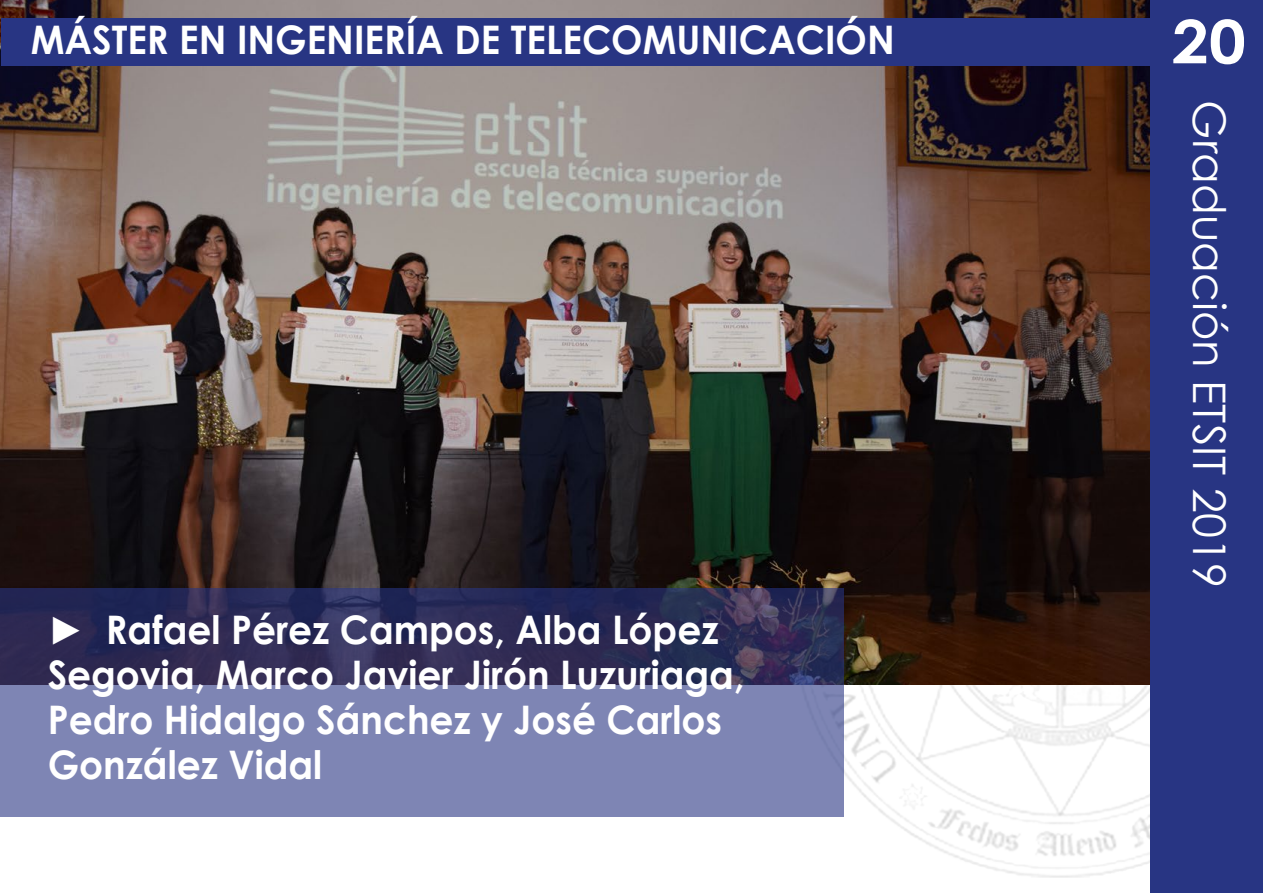
<style>
.page{position:relative;width:1263px;height:893px;background:#fff}
.page>*{position:absolute;margin:0;border:0;box-sizing:border-box;transform-origin:0 0}
.t1{font:700 60px "Century Gothic";color:#fff;scale:1.1 1}
.t2{font:45px "Century Gothic";color:#fff}
.t3{font:700 39.3px/45px "Century Gothic";color:#fff;scale:.95 1}
</style>
<div class="page">
<img style="left:787px;top:684px;width:363px;height:194px">
<img style="left:0;top:0;width:1150px;height:684px">
<div style="left:1150px;top:0;width:113px;height:893px;background:#283583"></div>
<svg style="left:0;top:588px;width:844px;height:228px;background:#5b5f8b"></svg>
<div style="left:1px;top:18px;width:1154px;height:48px;background:#283583"></div>
<p class="t3" style="left:31px;top:15px;width:911px">MÁSTER EN INGENIERÍA DE TELECOMUNICACIÓN</p>
<p class="t3" style="left:48px;top:605px;width:735px">► Rafael Pérez Campos, Alba López<br>Segovia, Marco Javier Jirón Luzuriaga,<br>Pedro Hidalgo Sánchez y José Carlos<br>González Vidal</p>
<h1 class="t1" style="left:1172px;top:-4px;width:69px">20</h1>
<p class="t2" style="left:1241px;top:100px;width:489px;rotate:90deg">Graduación ETSIT 2019</p>
</div>
